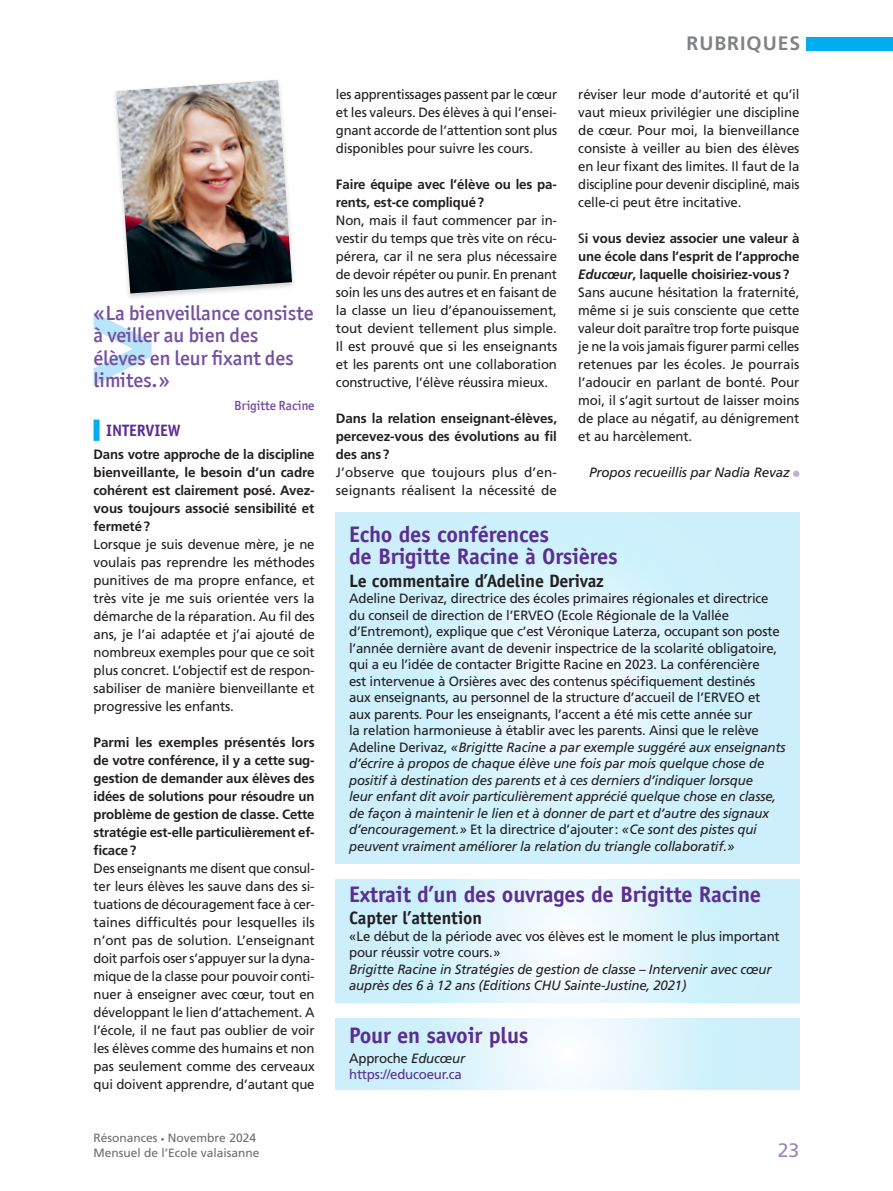
<style>
.page{position:relative;width:893px;height:1191px;background:#fff}
.page>*{position:absolute;margin:0;border:0;box-sizing:border-box;transform-origin:0 0}
.t1{font:700 22.5px/22.5px "Officina Sans Std";letter-spacing:-.01em;color:#5b2e91}
.t2{font:500 20.55px/22.5px "Officina San ITC";letter-spacing:-.005em;color:#7450a0}
.t3{font:700 19.5px "Frutiger LT Std";letter-spacing:.05em;color:#808285}
.t4{font:19.5px "Frutiger LT Std";color:#9c85bd}
.t5{font:700 18px "Officina Sans Std";letter-spacing:-.01em;color:#231f20}
.t6{font:700 16.5px "Officina Sans Std";letter-spacing:-.01em;color:#5b2e91}
.t7{font:13.5px/18px "Frutiger LT Std";letter-spacing:-.015em;color:#231f20;text-align:justify}
.t8{font:700 13.5px/18px "Frutiger LT Std";letter-spacing:-.01em;color:#231f20;text-align:justify}
.t9{font:13.5px/18px "Frutiger LT Std";letter-spacing:-.015em;color:#231f20;text-align:justify;scale:.96 1}
.t10{font:italic 13.5px/16.5px "Frutiger LT Std";letter-spacing:-.015em;color:#231f20}
.t11{font:13.5px/18px "Frutiger LT Std";letter-spacing:.005em;color:#231f20}
.t12{font:13.5px/16.5px "Frutiger LT Std";letter-spacing:-.015em;color:#5b2e91}
.t13{font:500 13.2px "Officina San ITC";letter-spacing:-.01em;color:#7450a0}
.t14{font:12px/14.4px "Frutiger LT Std";color:#6c6d70}
.s1{font-size:7.5px}
.s2{font-weight:700}
.s3{font-weight:700;font-style:italic}
.s4{font-style:italic}
.s5{color:#231f20}
.s6{font-style:italic;color:#231f20}
</style>
<div class="page">
<div style="left:806px;top:37px;width:87px;height:14px;background:#00aeef"></div>
<div style="left:793px;top:470px;width:6px;height:7px;background:#beafd4;border-radius:50%"></div>
<div style="left:94px;top:419px;width:6px;height:22px;background:#00aeef"></div>
<svg style="left:94px;top:312px;width:58px;height:74px"></svg>
<div style="left:112px;top:78px;width:185px;height:223px;background:#231f20;opacity:.2"></div>
<img style="left:116px;top:80px;width:176px;height:213px">
<svg style="left:336px;top:513px;width:463px;height:350px;background:#d4f1fb"></svg>
<svg style="left:336px;top:880px;width:463px;height:122px;background:#dbf3fc"></svg>
<svg style="left:336px;top:1018px;width:463px;height:71px"></svg>
<h2 class="t2" style="left:94px;top:301px;width:222px">«La bienveillance consiste à veiller au bien des élèves en leur fixant des limites.»</h2>
<p class="t13" style="left:234px;top:397px;width:82px">Brigitte Racine</p>
<p class="t6" style="left:106px;top:420px;width:76px">INTERVIEW</p>
<p class="t8" style="left:94px;top:445px;width:223px">Dans votre approche de la discipline bienveillante, le besoin d’un cadre cohérent est clairement posé. Avez&shy;vous toujours associé sensibilité et fermeté?</p>
<p class="t7" style="left:94px;top:535px;width:223px">Lorsque je suis devenue mère, je ne voulais pas reprendre les méthodes punitives de ma propre enfance, et très vite je me suis orientée vers la démarche de la réparation. Au fil des ans, je l’ai adaptée et j’ai ajouté de nombreux exemples pour que ce soit plus concret. L’objectif est de respon&shy;sabiliser de manière bienveillante et progressive les enfants.</p>
<p class="t8" style="left:94px;top:733px;width:223px">Parmi les exemples présentés lors de votre conférence, il y a cette sug&shy;gestion de demander aux élèves des idées de solutions pour résoudre un problème de gestion de classe. Cette stratégie est-elle particulièrement ef&shy;ficace?</p>
<p class="t9" style="left:94px;top:859px;width:232px">Des enseignants me disent que consul&shy;ter leurs élèves les sauve dans des si&shy;tuations de découragement face à cer&shy;taines difficultés pour lesquelles ils n’ont pas de solution. L’enseignant doit parfois oser s’appuyer sur la dyna&shy;mique de la classe pour pouvoir conti&shy;nuer à enseigner avec cœur, tout en développant le lien d’attachement. A l’école, il ne faut pas oublier de voir les élèves comme des humains et non pas seulement comme des cerveaux qui doivent apprendre, d’autant que</p>
<p class="t14" style="left:94px;top:1130px;width:168px">Résonances <span class="s1">•</span> Novembre 2024<br>Mensuel de l’Ecole valaisanne</p>
<p class="t7" style="left:336px;top:85px;width:223px">les apprentissages passent par le cœur et les valeurs. Des élèves à qui l’ensei&shy;gnant accorde de l’attention sont plus disponibles pour suivre les cours.</p>
<p class="t8" style="left:336px;top:175px;width:223px">Faire équipe avec l’élève ou les pa&shy;rents, est-ce compliqué?</p>
<p class="t7" style="left:336px;top:211px;width:223px">Non, mais il faut commencer par in&shy;vestir du temps que très vite on récu&shy;pérera, car il ne sera plus nécessaire de devoir répéter ou punir. En prenant soin les uns des autres et en faisant de la classe un lieu d’épanouissement, tout devient tellement plus simple.<br>Il est prouvé que si les enseignants et les parents ont une collaboration constructive, l’élève réussira mieux.</p>
<p class="t8" style="left:336px;top:409px;width:223px">Dans la relation enseignant-élèves, percevez-vous des évolutions au fil des ans?</p>
<p class="t11" style="left:336px;top:463px;width:223px">J’observe que toujours plus d’en&shy;seignants réalisent la nécessité de</p>
<h3 class="t3" style="left:686px;top:32px;width:115px">RUBRIQUES</h3>
<p class="t7" style="left:578px;top:85px;width:223px">réviser leur mode d’autorité et qu’il vaut mieux privilégier une discipline de cœur. Pour moi, la bienveillance consiste à veiller au bien des élèves en leur fixant des limites. Il faut de la discipline pour devenir discipliné, mais celle-ci peut être incitative.</p>
<p class="t7" style="left:578px;top:229px;width:223px;text-align:left">S<span class="s2">i vous deviez associer une valeur à une école dans l’esprit de l’approche </span><span class="s3">Educœur</span><span class="s2">, laquelle choisiriez-vous?<br></span>Sans aucune hésitation la fraternité, même si je suis consciente que cette valeur doit paraître trop forte puisque je ne la vois jamais figurer parmi celles retenues par les écoles. Je pourrais l’adoucir en parlant de bonté. Pour moi, il s’agit surtout de laisser moins de place au négatif, au dénigrement et au harcèlement.</p>
<p class="t10" style="left:589px;top:464px;width:202px">Propos recueillis par Nadia Revaz</p>
<h1 class="t1" style="left:349px;top:522px;width:270px">Echo des conférences<br>de Brigitte Racine à Orsières</h1>
<h3 class="t5" style="left:349px;top:569px;width:256px">Le commentaire d’Adeline Derivaz</h3>
<p class="t7" style="left:349px;top:590px;width:438px;line-height:16.5px;text-align:left">Adeline Derivaz, directrice des écoles primaires régionales et directrice du conseil de direction de l’ERVEO (Ecole Régionale de la Vallée d’Entremont), explique que c’est Véronique Laterza, occupant son poste l’année dernière avant de devenir inspectrice de la scolarité obligatoire, qui a eu l’idée de contacter Brigitte Racine en 2023. La conférencière<br>est intervenue à Orsières avec des contenus spécifiquement destinés<br>aux enseignants, au personnel de la structure d’accueil de l’ERVEO et<br>aux parents. Pour les enseignants, l’accent a été mis cette année sur<br>la relation harmonieuse à établir avec les parents. Ainsi que le relève Adeline Derivaz, <span class="s4">«Brigitte Racine a par exemple suggéré aux enseignants d’écrire à propos de chaque élève une fois par mois quelque chose de positif à destination des parents et à ces derniers d’indiquer lorsque<br>leur enfant dit avoir particulièrement apprécié quelque chose en classe, de façon à maintenir le lien et à donner de part et d’autre des signaux d’encouragement.»</span> Et la directrice d’ajouter: <span class="s4">«Ce sont des pistes qui peuvent vraiment améliorer la relation du triangle collaboratif.»</span></p>
<h1 class="t1" style="left:349px;top:882px;width:413px">Extrait d’un des ouvrages de Brigitte Racine</h1>
<h3 class="t5" style="left:349px;top:906px;width:134px">Capter l’attention</h3>
<p class="t7" style="left:349px;top:927px;width:432px;line-height:16.5px">«Le début de la période avec vos élèves est le moment le plus important pour réussir votre cours.»</p>
<p class="t10" style="left:349px;top:960px;width:424px">Brigitte Racine in Stratégies de gestion de classe – Intervenir avec cœur auprès des 6 à 12 ans (Editions CHU Sainte-Justine, 2021)</p>
<h1 class="t1" style="left:349px;top:1024px;width:181px">Pour en savoir plus</h1>
<p class="t12" style="left:349px;top:1049px;width:118px"><span class="s5">Approche</span> <span class="s6">Educœur </span>https://educoeur.ca</p>
<h3 class="t4" style="left:778px;top:1139px;width:23px">23</h3>
</div>
